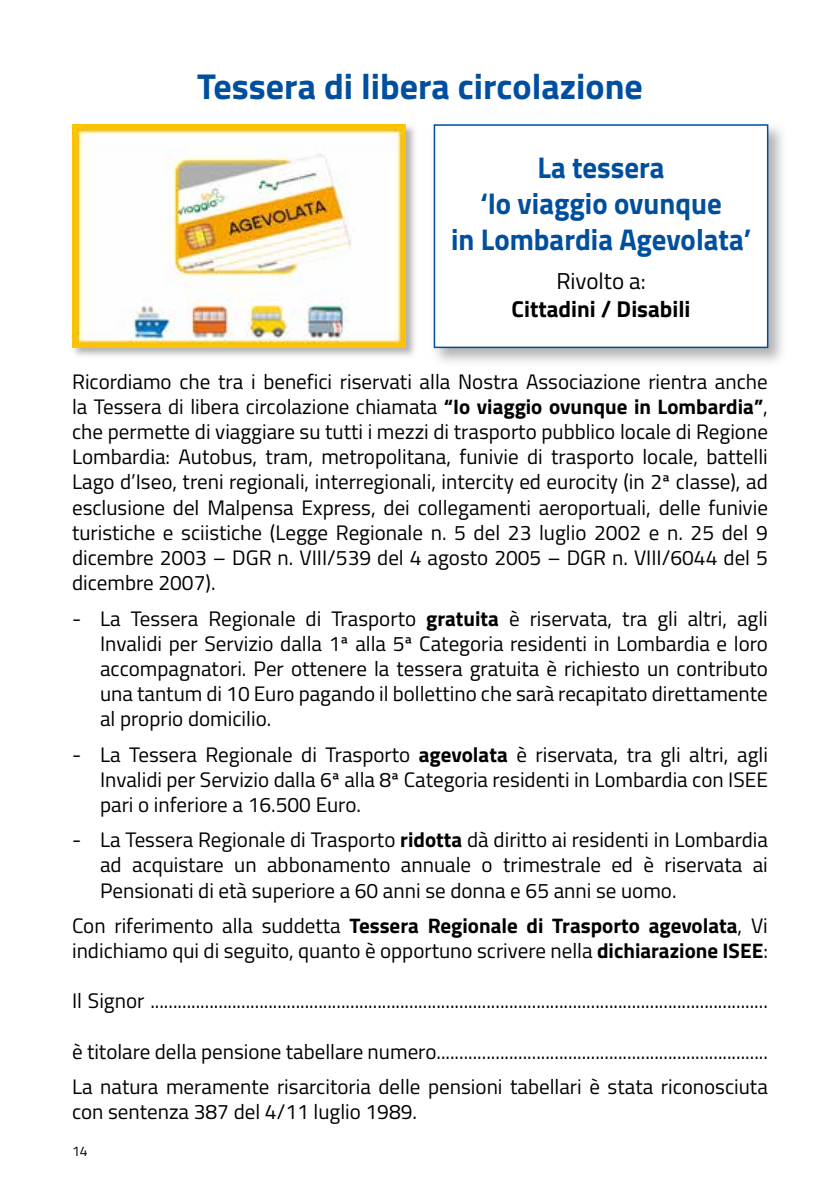
<style>
.page{position:relative;width:840px;height:1191px;background:#fff}
.page>*{position:absolute;margin:0;border:0;box-sizing:border-box;transform-origin:0 0}
.t1{font:700 36px "Titillium";color:#004f9f}
.t2{font:700 30px/36px "Titillium";color:#004f9f;text-align:center;scale:.96 1}
.t3{font:700 23px "Titillium";color:#000}
.t4{font:23px "Titillium";color:#000}
.t5{font:21px/25.2px "Titillium";color:#000;text-align:justify}
.t6{font:14px "Titillium";color:#000}
.s1{font-weight:700}
</style>
<div class="page">
<img style="left:72px;top:124px;width:343px;height:232px">
<img style="left:72px;top:125px;width:333px;height:222px">
<img style="left:433px;top:124px;width:349px;height:238px">
<svg style="left:433px;top:124px;width:335px;height:224px"></svg>
<h1 class="t1" style="left:197px;top:59px;width:447px">Tessera di libera circolazione</h1>
<h2 class="t2" style="left:451px;top:148px;width:314px">La tessera<br>‘Io viaggio ovunque<br>in Lombardia Agevolata’</h2>
<p class="t4" style="left:556px;top:264px;width:91px">Rivolto a:</p>
<p class="t3" style="left:511px;top:291px;width:180px">Cittadini / Disabili</p>
<p class="t5" style="left:72px;top:368px;width:697px">Ricordiamo che tra i benefici riservati alla Nostra Associazione rientra anche la Tessera di libera circolazione chiamata <span class="s1">“Io viaggio ovunque in Lombardia”</span>, che permette di viaggiare su tutti i mezzi di trasporto pubblico locale di Regione Lombardia: Autobus, tram, metropolitana, funivie di trasporto locale, battelli Lago d’Iseo, treni regionali, interregionali, intercity ed eurocity (in 2ª classe), ad esclusione del Malpensa Express, dei collegamenti aeroportuali, delle funivie turistiche e sciistiche (Legge Regionale n. 5 del 23 luglio 2002 e n. 25 del 9 dicembre 2003 – DGR n. VIII/539 del 4 agosto 2005 – DGR n. VIII/6044 del 5 dicembre 2007).</p>
<p class="t5" style="left:100px;top:604px;width:669px;text-indent:-28px">- La Tessera Regionale di Trasporto <span class="s1">gratuita</span> è riservata, tra gli altri, agli Invalidi per Servizio dalla 1ª alla 5ª Categoria residenti in Lombardia e loro accompagnatori. Per ottenere la tessera gratuita è richiesto un contributo una tantum di 10 Euro pagando il bollettino che sarà recapitato direttamente al proprio domicilio.</p>
<p class="t5" style="left:100px;top:740px;width:669px;text-indent:-28px">- La Tessera Regionale di Trasporto <span class="s1">agevolata</span> è riservata, tra gli altri, agli Invalidi per Servizio dalla 6ª alla 8ª Categoria residenti in Lombardia con ISEE pari o inferiore a 16.500 Euro.</p>
<p class="t5" style="left:100px;top:826px;width:669px;text-indent:-28px">- La Tessera Regionale di Trasporto <span class="s1">ridotta</span> dà diritto ai residenti in Lombardia ad acquistare un abbonamento annuale o trimestrale ed è riservata ai Pensionati di età superiore a 60 anni se donna e 65 anni se uomo.</p>
<p class="t5" style="left:72px;top:912px;width:697px">Con riferimento alla suddetta <span class="s1">Tessera Regionale di Trasporto agevolata</span>, Vi indichiamo qui di seguito, quanto è opportuno scrivere nella <span class="s1">dichiarazione ISEE</span>:</p>
<p class="t5" style="left:72px;top:987px;width:697px">Il Signor ........................................................................................................................................</p>
<p class="t5" style="left:72px;top:1033px;width:697px;line-height:35.2px">è titolare della pensione tabellare numero.........................................................................<br>La natura meramente risarcitoria delle pensioni tabellari è stata riconosciuta</p>
<p class="t5" style="left:72px;top:1098px;width:346px">con sentenza 387 del 4/11 luglio 1989.</p>
<p class="t6" style="left:72px;top:1141px;width:17px">14</p>
</div>
